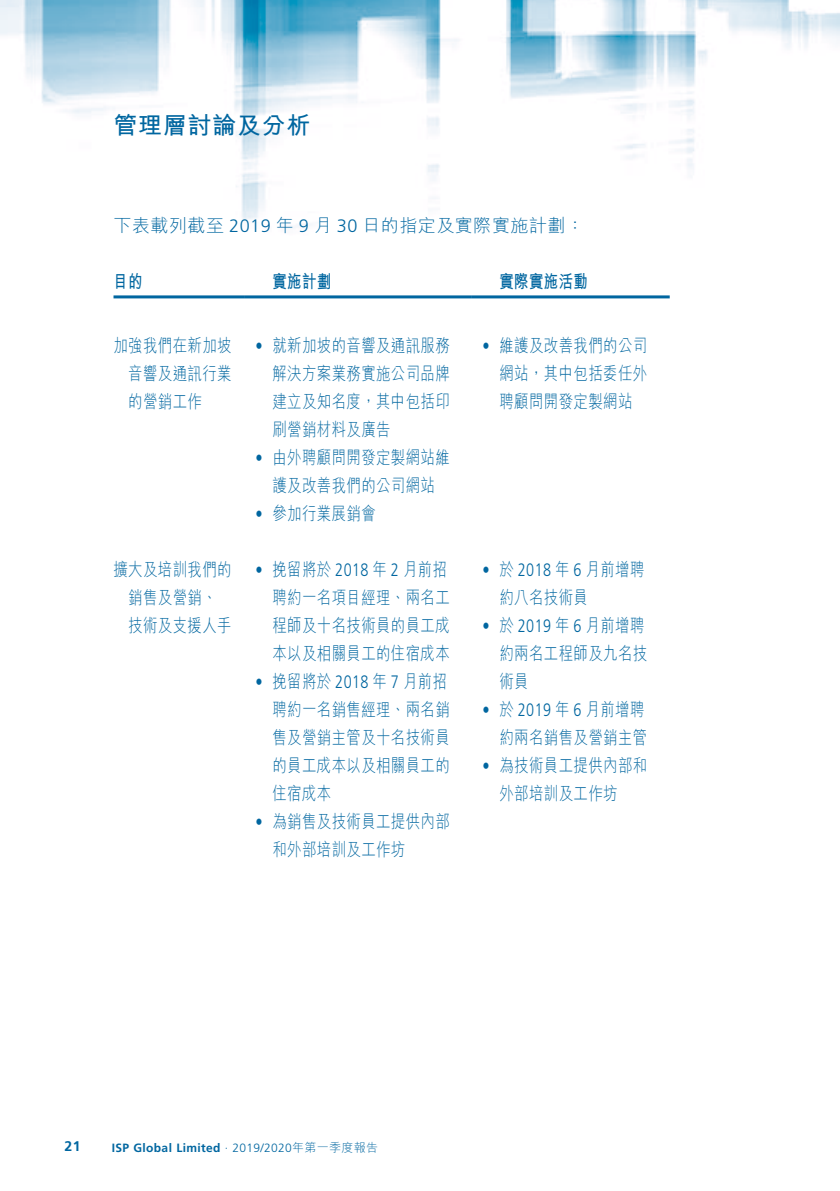
<style>
.page{position:relative;width:840px;height:1191px;background:#fff}
.page>*{position:absolute;margin:0;border:0;box-sizing:border-box;transform-origin:0 0}
.t1{font:700 24px "M Hei HK";letter-spacing:.03em;color:#0066a0}
._50_Table_Text{font:300 18px/28px "M Hei HK";letter-spacing:.03em;color:#0066a0;text-align:justify;scale:.8 1}
._00_Body_Text{font:300 18px "M Hei HK";letter-spacing:.03em;color:#0066a0}
._50_Table_Text-2{font:700 18px "M Hei HK";letter-spacing:.03em;color:#0066a0;scale:.8 1}
._50_Table_Text-3{font:300 18px "Frutiger LT Std";color:#0066a0;scale:.8 1}
.t2{font:700 14px "Frutiger LT Std";color:#0066a0}
.t3{font:700 12px "Frutiger LT Std";letter-spacing:.03em;color:#0066a0}
.s1{font-family:"Frutiger LT Std"}
.s2{font-weight:300}
.s3{font-family:"M Hei HK";font-weight:300}
</style>
<div class="page">
<img style="left:0;top:0;width:839px;height:299px">
<hr style="left:113px;top:295px;width:131px;height:3px;background:#0066a0">
<hr style="left:244px;top:295px;width:227px;height:3px;background:#0066a0">
<hr style="left:471px;top:295px;width:198px;height:3px;background:#0066a0">
<h1 class="t1" style="left:113px;top:107px;width:198px">管理層討論及分析</h1>
<p class="_00_Body_Text" style="left:113px;top:216px;width:472px">下表載列截至 <span class="s1">2019</span> 年 <span class="s1">9</span> 月 <span class="s1">30</span> 日的指定及實際實施計劃：</p>
<p class="_50_Table_Text-2" style="left:499px;top:268px;width:112px">實際實施活動</p>
<p class="_50_Table_Text-2" style="left:272px;top:268px;width:75px">實施計劃</p>
<p class="_50_Table_Text-2" style="left:113px;top:268px;width:38px">目的</p>
<p class="_50_Table_Text" style="left:113px;top:331px;width:149px">加強我們在新加坡</p>
<p class="_50_Table_Text" style="left:128px;top:359px;width:131px">音響及通訊行業</p>
<p class="_50_Table_Text" style="left:128px;top:387px;width:94px">的營銷工作</p>
<p class="_50_Table_Text" style="left:113px;top:555px;width:149px">擴大及培訓我們的</p>
<p class="_50_Table_Text" style="left:128px;top:583px;width:112px">銷售及營銷、</p>
<p class="_50_Table_Text" style="left:128px;top:611px;width:131px">技術及支援人手</p>
<p class="_50_Table_Text-3" style="left:255px;top:336px;width:10px">•</p>
<p class="_50_Table_Text-3" style="left:255px;top:448px;width:11px">•</p>
<p class="_50_Table_Text-3" style="left:255px;top:504px;width:11px">•</p>
<p class="_50_Table_Text" style="left:272px;top:331px;width:223px">就新加坡的音響及通訊服務</p>
<p class="_50_Table_Text" style="left:272px;top:359px;width:223px">解決方案業務實施公司品牌建立及知名度，其中包括印刷營銷材料及廣告</p>
<p class="_50_Table_Text" style="left:272px;top:443px;width:223px">由外聘顧問開發定製網站維</p>
<p class="_50_Table_Text" style="left:272px;top:471px;width:205px">護及改善我們的公司網站</p>
<p class="_50_Table_Text" style="left:272px;top:499px;width:131px">參加行業展銷會</p>
<p class="_50_Table_Text-3" style="left:255px;top:560px;width:10px">•</p>
<p class="_50_Table_Text-3" style="left:255px;top:672px;width:11px">•</p>
<p class="_50_Table_Text-3" style="left:255px;top:812px;width:11px">•</p>
<p class="_50_Table_Text" style="left:272px;top:555px;width:220px">挽留將於 <span class="s1">2018</span> 年 <span class="s1">2</span> 月前招</p>
<p class="_50_Table_Text" style="left:272px;top:583px;width:223px">聘約一名項目經理、兩名工程師及十名技術員的員工成本以及相關員工的住宿成本</p>
<p class="_50_Table_Text" style="left:272px;top:667px;width:220px">挽留將於 <span class="s1">2018</span> 年 <span class="s1">7</span> 月前招</p>
<p class="_50_Table_Text" style="left:272px;top:695px;width:223px">聘約一名銷售經理、兩名銷售及營銷主管及十名技術員的員工成本以及相關員工的住宿成本</p>
<p class="_50_Table_Text" style="left:272px;top:807px;width:223px">為銷售及技術員工提供內部</p>
<p class="_50_Table_Text" style="left:272px;top:835px;width:168px">和外部培訓及工作坊</p>
<p class="_50_Table_Text-3" style="left:482px;top:336px;width:11px">•</p>
<p class="_50_Table_Text" style="left:499px;top:331px;width:186px">維護及改善我們的公司</p>
<p class="_50_Table_Text" style="left:499px;top:359px;width:186px">網站，其中包括委任外聘顧問開發定製網站</p>
<p class="_50_Table_Text-3" style="left:482px;top:560px;width:11px">•</p>
<p class="_50_Table_Text-3" style="left:482px;top:616px;width:11px">•</p>
<p class="_50_Table_Text-3" style="left:482px;top:700px;width:11px">•</p>
<p class="_50_Table_Text-3" style="left:482px;top:756px;width:11px">•</p>
<p class="_50_Table_Text" style="left:499px;top:555px;width:183px">於 <span class="s1">2018</span> 年 <span class="s1">6</span> 月前增聘</p>
<p class="_50_Table_Text" style="left:499px;top:583px;width:112px">約八名技術員</p>
<p class="_50_Table_Text" style="left:499px;top:611px;width:183px">於 <span class="s1">2019</span> 年 <span class="s1">6</span> 月前增聘</p>
<p class="_50_Table_Text" style="left:499px;top:639px;width:186px">約兩名工程師及九名技術員</p>
<p class="_50_Table_Text" style="left:499px;top:695px;width:183px">於 <span class="s1">2019</span> 年 <span class="s1">6</span> 月前增聘</p>
<p class="_50_Table_Text" style="left:499px;top:723px;width:186px">約兩名銷售及營銷主管</p>
<p class="_50_Table_Text" style="left:499px;top:751px;width:186px">為技術員工提供內部和</p>
<p class="_50_Table_Text" style="left:499px;top:779px;width:149px">外部培訓及工作坊</p>
<p class="t2" style="left:64px;top:1138px;width:17px">21</p>
<p class="t3" style="left:112px;top:1140px;width:268px">ISP Global Limited <span class="s2">· 2019/2020</span><span class="s3">年第一季度報告</span></p>
</div>
